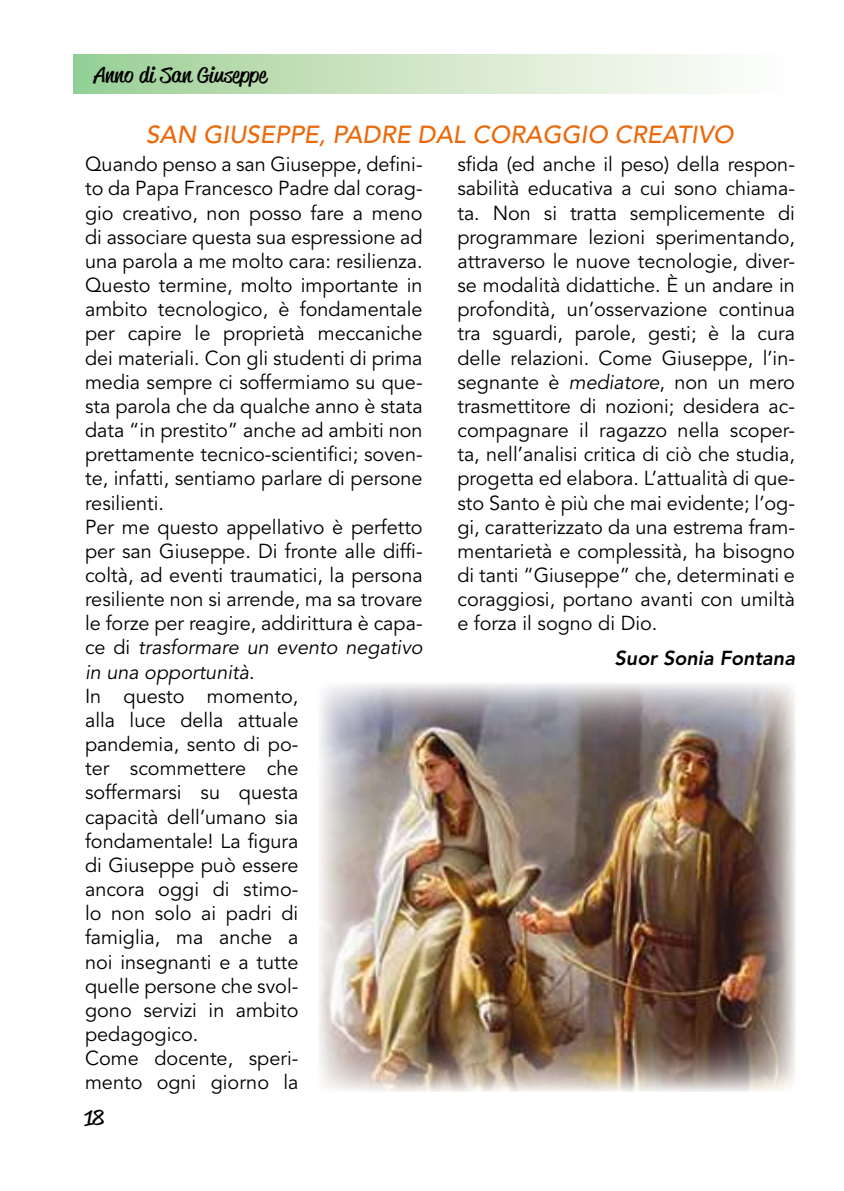
<style>
.page{position:relative;width:844px;height:1191px;background:#fff}
.page>*{position:absolute;margin:0;border:0;box-sizing:border-box;transform-origin:0 0}
.t1{font:italic 500 24.5px "Avenir";color:#eb690b}
.t2{font:21px "Reklame Script Regular DEMO";color:#000;scale:1.35 1}
.t3{font:20.12px/24.2px "Avenir";color:#000}
.t4{font:italic 800 20.12px "Avenir";color:#000}
.s1{font-style:italic}
</style>
<div class="page">
<div style="left:74px;top:55px;width:719px;height:39px;background:linear-gradient(to right,#9ecf95,#fff)"></div>
<img style="left:319px;top:683px;width:475px;height:408px">
<p class="t2" style="left:94px;top:66px;width:129px">Anno di San Giuseppe</p>
<p class="t1" style="left:146px;top:120px;width:589px">SAN GIUSEPPE, PADRE DAL CORAGGIO CREATIVO</p>
<p class="t3" style="left:85px;top:153px;width:339px">Quando penso a san Giuseppe, defini&shy;to da Papa Francesco Padre dal corag&shy;gio creativo, non posso fare a meno di associare questa sua espressione ad una parola a me molto cara: resilienza.<br>Questo termine, molto importante in ambito tecnologico, è fondamentale per capire le proprietà meccaniche dei materiali. Con gli studenti di prima media sempre ci soffermiamo su que&shy;sta parola che da qualche anno è stata data “in prestito” anche ad ambiti non prettamente tecnico-scientifici; soven&shy;te, infatti, sentiamo parlare di persone resilienti.<br>Per me questo appellativo è perfetto per san Giuseppe. Di fronte alle diffi&shy;coltà, ad eventi traumatici, la persona resiliente non si arrende, ma sa trovare le forze per reagire, addirittura è capa&shy;ce di <span class="s1">trasformare un evento negativo in una opportunità</span>.<br>In questo momento,<br>alla luce della attuale<br>pandemia, sento di po-<br>ter scommettere che<br>soffermarsi su questa<br>capacità dell’umano sia fondamentale! La figura<br>di Giuseppe può essere<br>ancora oggi di stimo-<br>lo non solo ai padri di<br>famiglia, ma anche a<br>noi insegnanti e a tutte<br>quelle persone che svol-<br>gono servizi in ambito<br>pedagogico.<br>Come docente, speri-<br>mento ogni giorno la</p>
<p class="t3" style="left:457px;top:153px;width:339px;text-align:justify">sfida (ed anche il peso) della respon&shy;sabilità educativa a cui sono chiama&shy;ta. Non si tratta semplicemente di programmare lezioni sperimentando, attraverso le nuove tecnologie, diver&shy;se modalità didattiche. È un andare in profondità, un’osservazione continua tra sguardi, parole, gesti; è la cura delle relazioni. Come Giuseppe, l’in&shy;segnante è <span class="s1">mediatore</span>, non un mero trasmettitore di nozioni; desidera ac&shy;compagnare il ragazzo nella scoper&shy;ta, nell’analisi critica di ciò che studia, progetta ed elabora. L’attualità di que&shy;sto Santo è più che mai evidente; l’og&shy;gi, caratterizzato da una estrema fram&shy;mentarietà e complessità, ha bisogno di tanti “Giuseppe” che, determinati e coraggiosi, portano avanti con umiltà e forza il sogno di Dio.</p>
<p class="t4" style="left:614px;top:646px;width:182px">Suor Sonia Fontana</p>
<p class="t2" style="left:84px;top:1109px;width:16px">18</p>
</div>
